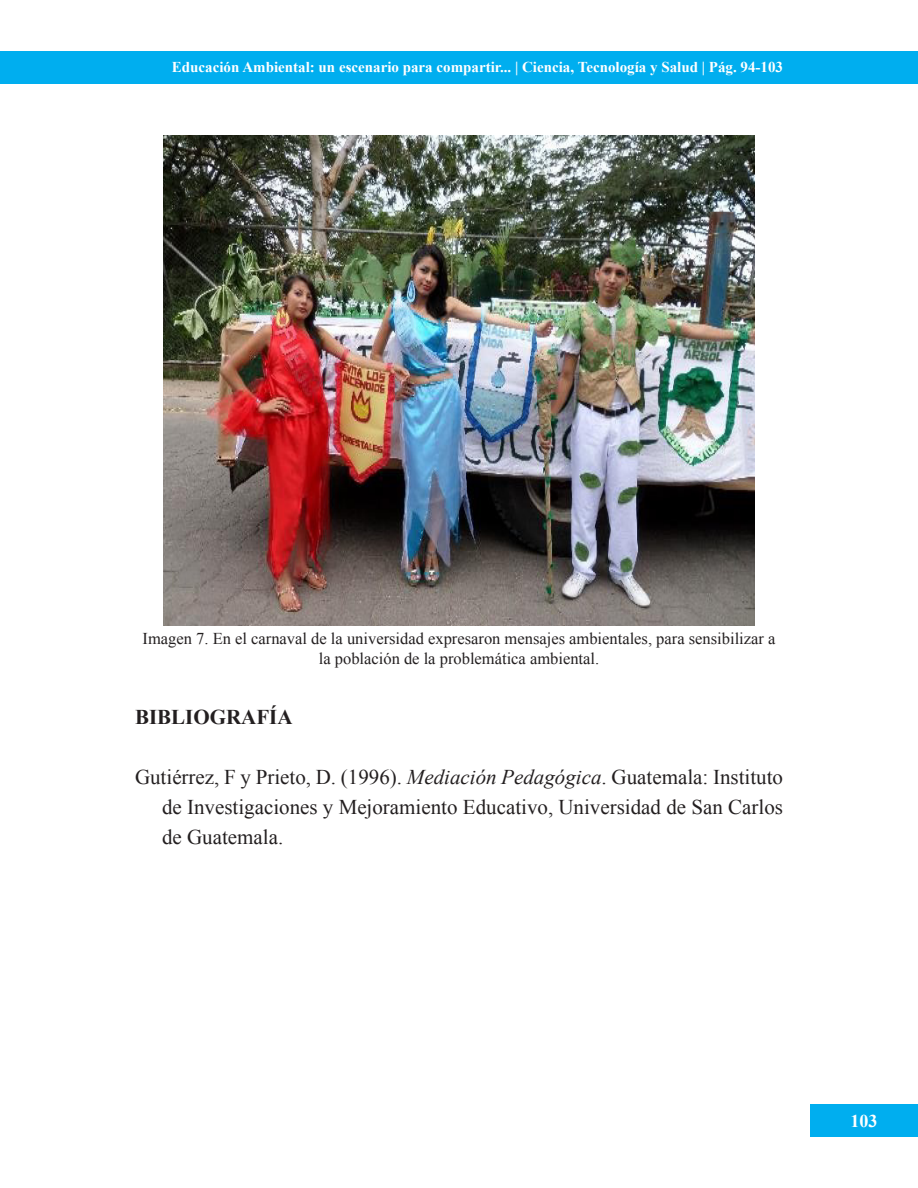
<style>
.page{position:relative;width:918px;height:1188px;background:#fff}
.page>*{position:absolute;margin:0;border:0;box-sizing:border-box;transform-origin:0 0}
.t1{font:21px/30px "Times New Roman";color:#231f20;text-align:justify}
.t2{font:700 21px "Times New Roman";color:#231f20}
.t3{font:700 18px "Times New Roman";color:#fff}
.t4{font:16.5px/19.8px "Times New Roman";color:#231f20;text-align:center}
.t5{font:700 15px "Times New Roman";color:#fff}
.s1{font-style:italic}
</style>
<div class="page">
<div style="left:810px;top:1105px;width:108px;height:32px;background:#00aeef"></div>
<div style="left:0;top:51px;width:918px;height:33px;background:#00aeef"></div>
<img style="left:164px;top:135px;width:590px;height:490px">
<p class="t5" style="left:172px;top:57px;width:613px">Educación Ambiental: un escenario para compartir... | Ciencia, Tecnología y Salud | Pág. 94-103</p>
<p class="t4" style="left:143px;top:629px;width:634px">Imagen 7. En el carnaval de la universidad expresaron mensajes ambientales, para sensibilizar a la población de la problemática ambiental.</p>
<p class="t2" style="left:135px;top:703px;width:159px">BIBLIOGRAFÍA</p>
<p class="t1" style="left:162px;top:762px;width:623px;text-indent:-27px">Gutiérrez, F y Prieto, D. (1996). <span class="s1">Mediación Pedagógica</span>. Guatemala: Instituto de Investigaciones y Mejoramiento Educativo, Universidad de San Carlos de Guatemala.</p>
<p class="t3" style="left:850px;top:1108px;width:28px">103</p>
</div>
